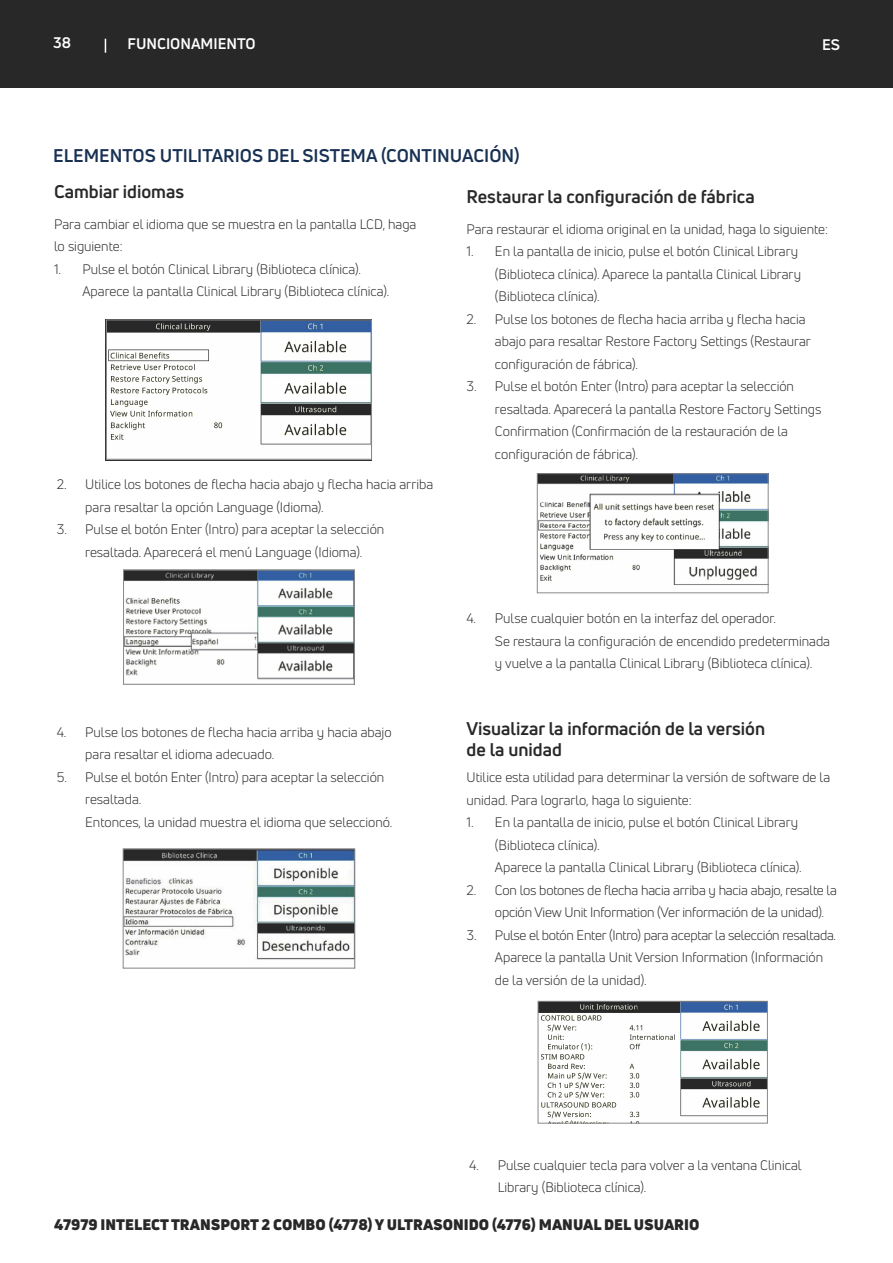
<style>
.page{position:relative;width:893px;height:1263px;background:#fff}
.page>*{position:absolute;margin:0;border:0;box-sizing:border-box;transform-origin:0 0}
.Body{font:700 18px/21px "Uni Neue";color:#282828}
.Body-2{font:700 18px "Uni Neue";color:#183153}
.t1{font:900 15px "Uni Neue";color:#282828}
.Body-3{font:700 15px "Uni Neue";color:#fff}
.Body-4{font:13.5px/22.5px "Uni Neue";color:#282828}
</style>
<div class="page">
<img style="left:106px;top:319px;width:266px;height:141px">
<div style="left:106px;top:320px;width:266px;height:139px;border:1px solid #898a8e"></div>
<img style="left:125px;top:572px;width:228px;height:108px">
<div style="left:123px;top:570px;width:232px;height:114px;border:1px solid #898a8e"></div>
<img style="left:125px;top:851px;width:228px;height:109px">
<div style="left:123px;top:849px;width:232px;height:119px;border:1px solid #898a8e"></div>
<img style="left:539px;top:475px;width:227px;height:110px">
<div style="left:537px;top:473px;width:231px;height:120px;border:1px solid #898a8e"></div>
<img style="left:540px;top:1003px;width:226px;height:118px">
<div style="left:538px;top:1001px;width:230px;height:122px;border:1px solid #898a8e"></div>
<div style="left:0;top:0;width:893px;height:87px;background:#282828"></div>
<svg style="left:105px;top:39px;width:1px;height:14px"></svg>
<p class="Body-3" style="left:53px;top:33px;width:19px">38</p>
<p class="Body-3" style="left:128px;top:34px;width:130px">FUNCIONAMIENTO</p>
<p class="Body-3" style="left:822px;top:35px;width:20px">ES</p>
<p class="Body-2" style="left:53px;top:144px;width:468px">ELEMENTOS UTILITARIOS DEL SISTEMA (CONTINUACIÓN)</p>
<p class="Body" style="left:54px;top:181px;width:132px">Cambiar idiomas</p>
<p class="Body-4" style="left:54px;top:212px;width:364px">Para cambiar el idioma que se muestra en la pantalla LCD, haga lo siguiente:</p>
<p class="Body-4" style="left:83px;top:257px;width:308px;text-indent:-29px">1. Pulse el botón Clinical Library (Biblioteca clínica).<br>Aparece la pantalla Clinical Library (Biblioteca clínica).</p>
<p class="Body-4" style="left:85px;top:473px;width:349px;text-indent:-28px">2. Utilice los botones de flecha hacia abajo y flecha hacia arriba para resaltar la opción Language (Idioma).</p>
<p class="Body-4" style="left:57px;top:518px;width:329px;text-align:center">3. Pulse el botón Enter (Intro) para aceptar la selección resaltada. Aparecerá el menú Language (Idioma).</p>
<p class="Body-4" style="left:85px;top:720px;width:308px;text-indent:-28px">4. Pulse los botones de flecha hacia arriba y hacia abajo para resaltar el idioma adecuado.</p>
<p class="Body-4" style="left:85px;top:765px;width:309px;text-indent:-28px">5. Pulse el botón Enter (Intro) para aceptar la selección resaltada.<br>Entonces, la unidad muestra el idioma que seleccionó.</p>
<p class="Body" style="left:466px;top:186px;width:290px">Restaurar la configuración de fábrica</p>
<p class="Body-4" style="left:466px;top:218px;width:363px">Para restaurar el idioma original en la unidad, haga lo siguiente:</p>
<p class="Body-4" style="left:495px;top:240px;width:308px;text-indent:-28px">1. En la pantalla de inicio, pulse el botón Clinical Library (Biblioteca clínica). Aparece la pantalla Clinical Library (Biblioteca clínica).</p>
<p class="Body-4" style="left:495px;top:308px;width:317px;text-indent:-28px">2. Pulse los botones de flecha hacia arriba y flecha hacia abajo para resaltar Restore Factory Settings (Restaurar configuración de fábrica).</p>
<p class="Body-4" style="left:495px;top:375px;width:328px;text-indent:-28px">3. Pulse el botón Enter (Intro) para aceptar la selección resaltada. Aparecerá la pantalla Restore Factory Settings Confirmation (Confirmación de la restauración de la configuración de fábrica).</p>
<p class="Body-4" style="left:495px;top:607px;width:337px;text-indent:-28px">4. Pulse cualquier botón en la interfaz del operador.<br>Se restaura la configuración de encendido predeterminada y vuelve a la pantalla Clinical Library (Biblioteca clínica).</p>
<p class="Body" style="left:466px;top:718px;width:300px">Visualizar la información de la versión de la unidad</p>
<p class="Body-4" style="left:466px;top:766px;width:365px">Utilice esta utilidad para determinar la versión de software de la unidad. Para lograrlo, haga lo siguiente:</p>
<p class="Body-4" style="left:495px;top:811px;width:308px;text-indent:-29px">1. En la pantalla de inicio, pulse el botón Clinical Library (Biblioteca clínica).<br>Aparece la pantalla Clinical Library (Biblioteca clínica).</p>
<p class="Body-4" style="left:495px;top:878px;width:343px;text-indent:-28px">2. Con los botones de flecha hacia arriba y hacia abajo, resalte la opción View Unit Information (Ver información de la unidad).</p>
<p class="Body-4" style="left:495px;top:923px;width:343px;text-indent:-28px">3. Pulse el botón Enter (Intro) para aceptar la selección resaltada.<br>Aparece la pantalla Unit Version Information (Información de la versión de la unidad).</p>
<p class="Body-4" style="left:498px;top:1154px;width:305px;text-indent:-28px">4. Pulse cualquier tecla para volver a la ventana Clinical<br>Library (Biblioteca clínica).</p>
<p class="t1" style="left:54px;top:1214px;width:647px">47979 INTELECT TRANSPORT 2 COMBO (4778) Y ULTRASONIDO (4776) MANUAL DEL USUARIO</p>
</div>
